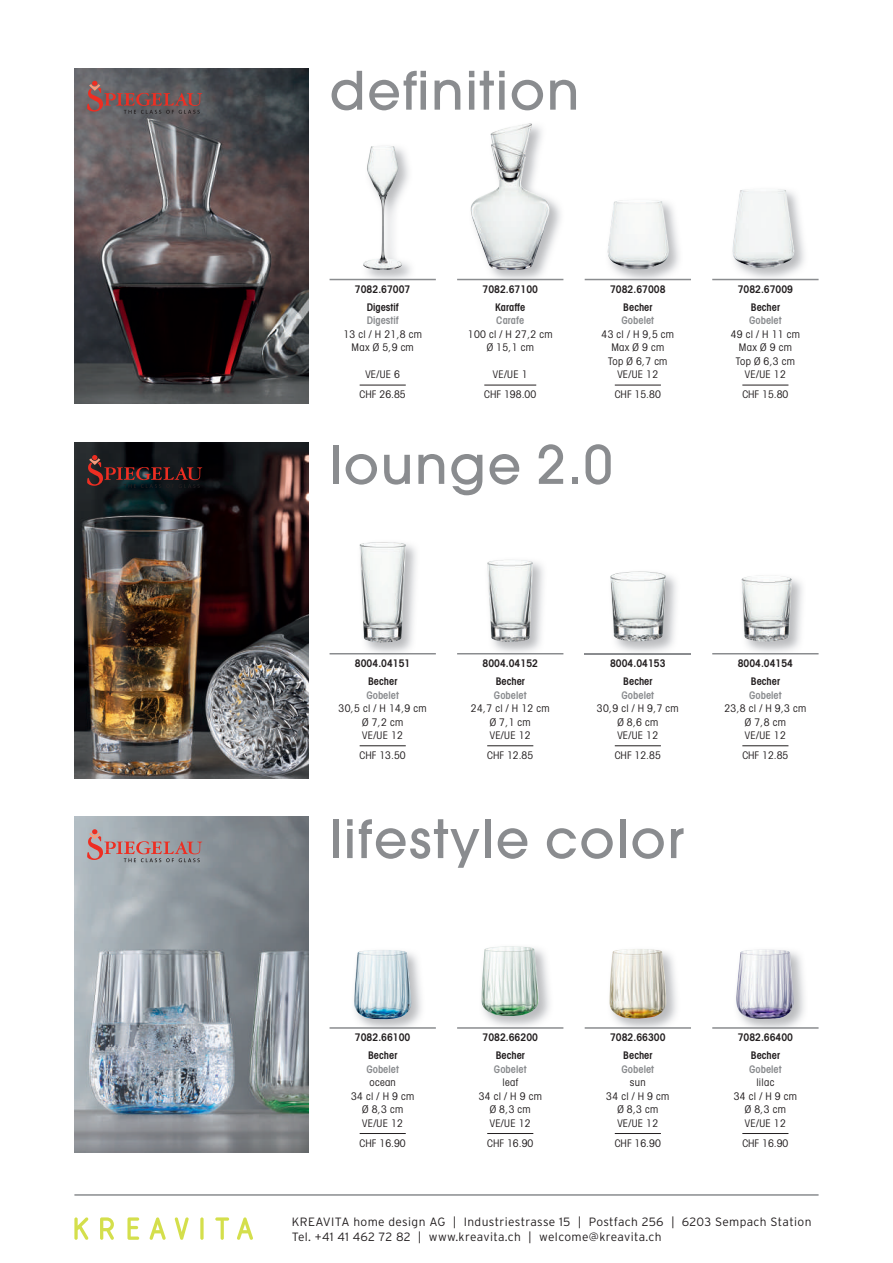
<style>
.page{position:relative;width:893px;height:1263px;background:#fff}
.page>*{position:absolute;margin:0;border:0;box-sizing:border-box;transform-origin:0 0}
.t1{font:500 52.5px "Avant Garde";letter-spacing:.03em;color:#8a8c8f}
.t2{font:300 12px/15px "Interstate";letter-spacing:.03em;color:#231f20}
.t3{font:condensed 10.5px/13.5px "Avant Garde";letter-spacing:.03em;color:#231f20;text-align:center}
.t4{font:600 condensed 10.5px/17.7px "Avant Garde";color:#231f20;text-align:center}
.t5{font:600 condensed 10.5px "Avant Garde";color:#8a8c8f}
.t6{font:condensed 10.5px/19.8px "Avant Garde";color:#231f20;text-align:center}
</style>
<div class="page">
<svg style="left:100px;top:1217px;width:14px;height:23px"></svg>
<svg style="left:150px;top:1217px;width:16px;height:23px"></svg>
<svg style="left:200px;top:1217px;width:4px;height:23px"></svg>
<svg style="left:215px;top:1217px;width:14px;height:23px"></svg>
<svg style="left:74px;top:1217px;width:14px;height:23px"></svg>
<svg style="left:127px;top:1217px;width:12px;height:23px"></svg>
<svg style="left:175px;top:1217px;width:14px;height:23px"></svg>
<svg style="left:237px;top:1217px;width:16px;height:23px"></svg>
<hr style="left:74px;top:1194px;width:745px;height:2px;background:#8a8c8f">
<img style="left:74px;top:816px;width:234px;height:336px">
<img style="left:353px;top:950px;width:59px;height:72px">
<hr style="left:330px;top:1027px;width:106px;height:2px;background:#8a8c8f">
<hr style="left:360px;top:1133px;width:46px;height:1px;background:#231f20">
<img style="left:481px;top:946px;width:59px;height:72px">
<img style="left:609px;top:949px;width:57px;height:71px">
<hr style="left:457px;top:1027px;width:106px;height:2px;background:#8a8c8f">
<hr style="left:487px;top:1133px;width:46px;height:1px;background:#231f20">
<hr style="left:585px;top:1027px;width:106px;height:2px;background:#8a8c8f">
<hr style="left:615px;top:1133px;width:46px;height:1px;background:#231f20">
<img style="left:74px;top:442px;width:234px;height:336px">
<img style="left:359px;top:541px;width:48px;height:102px">
<hr style="left:330px;top:653px;width:106px;height:1px;background:#8a8c8f">
<hr style="left:360px;top:745px;width:46px;height:1px;background:#231f20">
<img style="left:487px;top:560px;width:46px;height:82px">
<hr style="left:457px;top:653px;width:106px;height:1px;background:#8a8c8f">
<hr style="left:487px;top:745px;width:46px;height:1px;background:#231f20">
<img style="left:741px;top:575px;width:52px;height:67px">
<hr style="left:585px;top:653px;width:106px;height:1px;background:#8a8c8f">
<hr style="left:615px;top:745px;width:46px;height:1px;background:#231f20">
<svg style="left:87px;top:455px;width:115px;height:33px"></svg>
<svg style="left:87px;top:829px;width:115px;height:33px"></svg>
<img style="left:736px;top:950px;width:58px;height:71px">
<hr style="left:712px;top:1027px;width:107px;height:2px;background:#8a8c8f">
<hr style="left:742px;top:1133px;width:46px;height:1px;background:#231f20">
<img style="left:610px;top:571px;width:56px;height:72px">
<hr style="left:712px;top:653px;width:107px;height:1px;background:#8a8c8f">
<hr style="left:742px;top:745px;width:46px;height:1px;background:#231f20">
<img style="left:74px;top:68px;width:234px;height:336px">
<svg style="left:87px;top:81px;width:115px;height:33px"></svg>
<img style="left:470px;top:123px;width:84px;height:148px">
<hr style="left:457px;top:279px;width:106px;height:1px;background:#8a8c8f">
<hr style="left:484px;top:385px;width:52px;height:1px;background:#231f20">
<img style="left:363px;top:146px;width:40px;height:124px">
<hr style="left:330px;top:279px;width:106px;height:1px;background:#8a8c8f">
<hr style="left:360px;top:385px;width:46px;height:1px;background:#231f20">
<img style="left:607px;top:200px;width:62px;height:70px">
<img style="left:732px;top:189px;width:63px;height:79px">
<hr style="left:585px;top:279px;width:106px;height:1px;background:#8a8c8f">
<hr style="left:615px;top:385px;width:46px;height:1px;background:#231f20">
<hr style="left:712px;top:279px;width:107px;height:1px;background:#8a8c8f">
<hr style="left:742px;top:385px;width:46px;height:1px;background:#231f20">
<h1 class="t1" style="left:330px;top:58px;width:251px">definition</h1>
<p class="t4" style="left:355px;top:280px;width:57px">7082.67007<br>Digestif</p>
<p class="t5" style="left:367px;top:314px;width:34px">Digestif</p>
<p class="t3" style="left:343px;top:327px;width:80px">13 cl / H 21,8 cm<br>Max Ø 5,9 cm</p>
<p class="t6" style="left:360px;top:364px;width:48px">VE/UE 6<br>CHF 26.85</p>
<p class="t4" style="left:483px;top:280px;width:57px">7082.67100<br>Karaffe</p>
<p class="t5" style="left:496px;top:314px;width:30px">Carafe</p>
<p class="t3" style="left:468px;top:327px;width:86px">100 cl / H 27,2 cm<br>Ø 15,1 cm</p>
<p class="t6" style="left:484px;top:364px;width:53px">VE/UE 1<br>CHF 198.00</p>
<p class="t4" style="left:610px;top:280px;width:57px">7082.67008<br>Becher</p>
<p class="t5" style="left:621px;top:314px;width:34px">Gobelet</p>
<p class="t3" style="left:602px;top:327px;width:74px">43 cl / H 9,5 cm<br>Max Ø 9 cm<br>Top Ø 6,7 cm<br>VE/UE 12</p>
<p class="t3" style="left:615px;top:387px;width:48px">CHF 15.80</p>
<h1 class="t1" style="left:330px;top:432px;width:285px">lounge 2.0</h1>
<p class="t4" style="left:738px;top:280px;width:57px">7082.67009<br>Becher</p>
<p class="t5" style="left:749px;top:314px;width:34px">Gobelet</p>
<p class="t3" style="left:731px;top:327px;width:71px">49 cl / H 11 cm<br>Max Ø 9 cm<br>Top Ø 6,3 cm<br>VE/UE 12</p>
<p class="t3" style="left:742px;top:387px;width:48px">CHF 15.80</p>
<p class="t4" style="left:355px;top:654px;width:57px">8004.04151<br>Becher</p>
<p class="t5" style="left:366px;top:688px;width:34px">Gobelet</p>
<p class="t3" style="left:339px;top:701px;width:90px">30,5 cl / H 14,9 cm<br>Ø 7,2 cm<br>VE/UE 12</p>
<p class="t3" style="left:360px;top:748px;width:48px">CHF 13.50</p>
<p class="t4" style="left:483px;top:654px;width:57px">8004.04152<br>Becher</p>
<p class="t5" style="left:494px;top:688px;width:34px">Gobelet</p>
<p class="t3" style="left:471px;top:701px;width:80px">24,7 cl / H 12 cm<br>Ø 7,1 cm<br>VE/UE 12</p>
<p class="t3" style="left:487px;top:748px;width:48px">CHF 12.85</p>
<p class="t4" style="left:610px;top:654px;width:57px">8004.04153<br>Becher</p>
<p class="t5" style="left:621px;top:688px;width:34px">Gobelet</p>
<p class="t3" style="left:597px;top:701px;width:83px">30,9 cl / H 9,7 cm<br>Ø 8,6 cm<br>VE/UE 12</p>
<p class="t3" style="left:615px;top:748px;width:48px">CHF 12.85</p>
<h1 class="t1" style="left:330px;top:806px;width:356px">lifestyle color</h1>
<p class="t4" style="left:738px;top:654px;width:57px">8004.04154<br>Becher</p>
<p class="t5" style="left:749px;top:688px;width:34px">Gobelet</p>
<p class="t3" style="left:724px;top:701px;width:83px">23,8 cl / H 9,3 cm<br>Ø 7,8 cm<br>VE/UE 12</p>
<p class="t3" style="left:742px;top:748px;width:48px">CHF 12.85</p>
<p class="t4" style="left:355px;top:1029px;width:57px">7082.66100<br>Becher</p>
<p class="t5" style="left:366px;top:1062px;width:34px">Gobelet</p>
<p class="t3" style="left:351px;top:1075px;width:65px">ocean<br>34 cl / H 9 cm<br>Ø 8,3 cm<br>VE/UE 12</p>
<p class="t3" style="left:360px;top:1136px;width:48px">CHF 16.90</p>
<p class="t4" style="left:483px;top:1029px;width:57px">7082.66200<br>Becher</p>
<p class="t5" style="left:494px;top:1062px;width:34px">Gobelet</p>
<p class="t3" style="left:479px;top:1075px;width:65px">leaf<br>34 cl / H 9 cm<br>Ø 8,3 cm<br>VE/UE 12</p>
<p class="t3" style="left:487px;top:1136px;width:48px">CHF 16.90</p>
<p class="t4" style="left:610px;top:1029px;width:57px">7082.66300<br>Becher</p>
<p class="t5" style="left:621px;top:1062px;width:34px">Gobelet</p>
<p class="t3" style="left:606px;top:1075px;width:65px">sun<br>34 cl / H 9 cm<br>Ø 8,3 cm<br>VE/UE 12</p>
<p class="t3" style="left:615px;top:1136px;width:48px">CHF 16.90</p>
<p class="t4" style="left:738px;top:1029px;width:57px">7082.66400<br>Becher</p>
<p class="t5" style="left:749px;top:1062px;width:34px">Gobelet</p>
<p class="t3" style="left:734px;top:1075px;width:65px">lilac<br>34 cl / H 9 cm<br>Ø 8,3 cm<br>VE/UE 12</p>
<p class="t3" style="left:742px;top:1136px;width:48px">CHF 16.90</p>
<p class="t2" style="left:292px;top:1214px;width:521px">KREAVITA home design AG | Industriestrasse 15 | Postfach 256 | 6203 Sempach Station<br>Tel. +41 41 462 72 82 | www.kreavita.ch | welcome@kreavita.ch</p>
</div>
